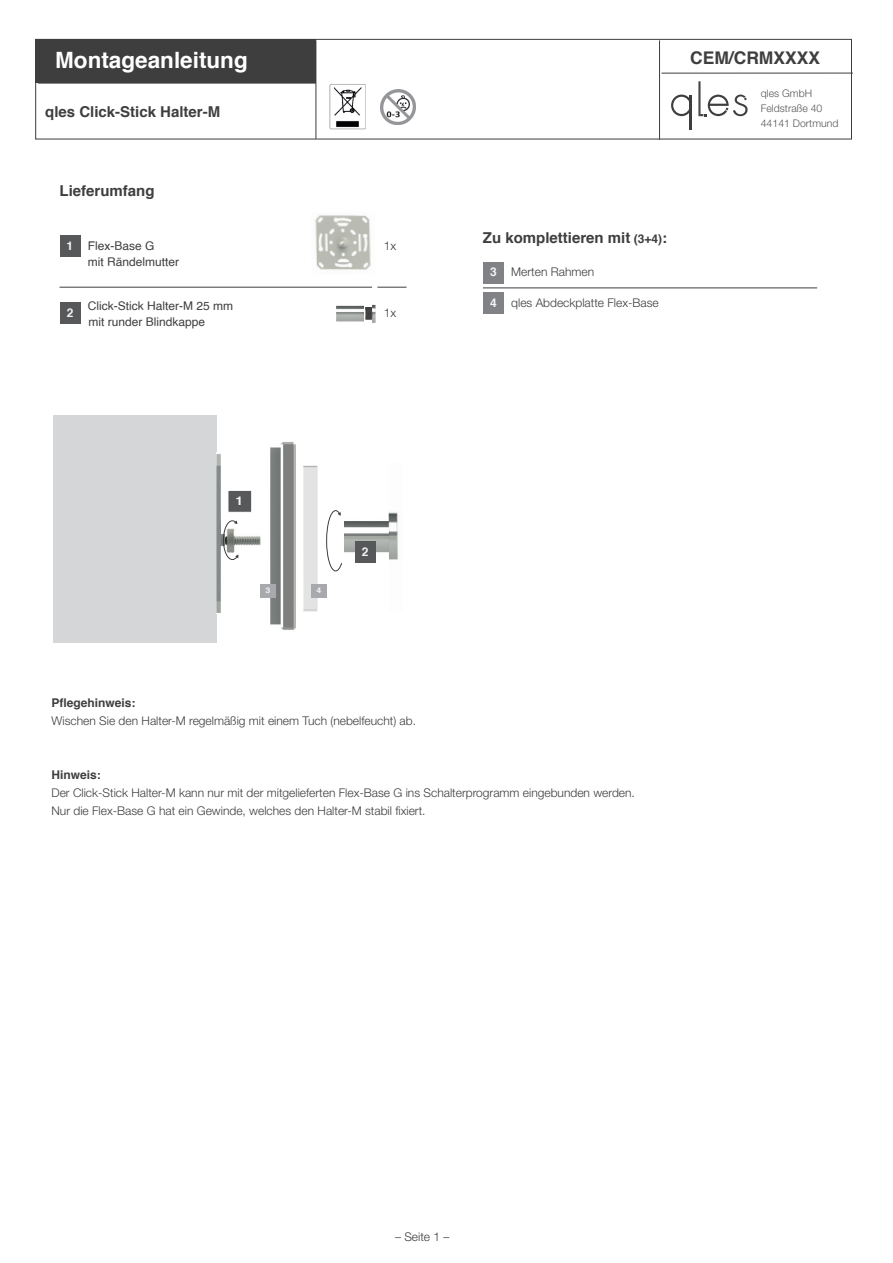
<style>
.page{position:relative;width:893px;height:1263px;background:#fff}
.page>*{position:absolute;margin:0;border:0;box-sizing:border-box;transform-origin:0 0}
.t1{font:700 22.5px "Helvetica";color:#fff}
.t2{font:700 17.4px "Helvetica";color:#3e3e3f}
.t3{font:700 15px "Helvetica";color:#3e3e3f}
.t4{font:700 12.15px "Helvetica";color:#f2f3f4;scale:1.14 1}
.t5{font:300 12px/18px "Helvetica Neue";color:#3e3e3f}
.t6{font:12px/16.5px "Helvetica";color:#3e3e3f}
.t7{font:700 12px "Helvetica";color:#3e3e3f}
.t8{font:700 12px "Helvetica";color:#f2f3f4}
.t9{font:300 10.5px/15px "Helvetica Neue";color:#57585a}
.t10{font:700 7.65px "Helvetica";color:#f2f3f4;scale:1.14 1}
.s1{font-size:12px}
.s2{font-family:"Helvetica";font-weight:700;color:#f2f3f4}
</style>
<div class="page">
<div style="left:35px;top:40px;width:281px;height:43px;background:#3e3e3f"></div>
<hr style="left:690px;top:95px;width:2px;height:31px;background:#3e3e3f">
<svg style="left:671px;top:95px;width:19px;height:21px"></svg>
<svg style="left:698px;top:81px;width:50px;height:35px"></svg>
<div style="left:35px;top:39px;width:817px;height:100px;border:1px solid #3e3e3f"></div>
<hr style="left:316px;top:40px;width:1px;height:99px;background:#3e3e3f">
<hr style="left:659px;top:40px;width:1px;height:100px;background:#3e3e3f">
<hr style="left:661px;top:73px;width:192px;height:1px;background:#3e3e3f">
<hr style="left:38px;top:83px;width:278px;height:1px;background:#3e3e3f">
<div style="left:60px;top:236px;width:21px;height:21px;background:#57585a"></div>
<div style="left:60px;top:302px;width:21px;height:22px;background:#57585a"></div>
<hr style="left:60px;top:287px;width:346px;height:1px;background:#3e3e3f">
<hr style="left:483px;top:288px;width:334px;height:1px;background:#3e3e3f">
<div style="left:483px;top:262px;width:21px;height:21px;background:#808285"></div>
<div style="left:483px;top:292px;width:21px;height:22px;background:#808285"></div>
<div style="left:228px;top:490px;width:24px;height:22px;background:#57585a;border:1px solid #fff"></div>
<img style="left:270px;top:442px;width:25px;height:188px">
<img style="left:303px;top:465px;width:15px;height:147px">
<div style="left:312px;top:584px;width:15px;height:14px;background:#a8a9ad"></div>
<div style="left:261px;top:584px;width:15px;height:14px;background:#a8a9ad"></div>
<img style="left:329px;top:84px;width:37px;height:45px">
<img style="left:336px;top:305px;width:27px;height:17px">
<img style="left:344px;top:521px;width:44px;height:42px">
<img style="left:388px;top:512px;width:10px;height:48px">
<svg style="left:326px;top:510px;width:16px;height:61px"></svg>
<div style="left:53px;top:415px;width:164px;height:228px;background:#d5d6d8"></div>
<img style="left:372px;top:287px;width:5px;height:36px">
<svg style="left:365px;top:307px;width:7px;height:13px"></svg>
<div style="left:355px;top:541px;width:20px;height:22px;background:#57585a"></div>
<img style="left:315px;top:215px;width:56px;height:55px">
<img style="left:238px;top:536px;width:23px;height:10px">
<img style="left:216px;top:453px;width:4px;height:161px">
<svg style="left:220px;top:520px;width:18px;height:40px"></svg>
<img style="left:380px;top:90px;width:35px;height:35px">
<h1 class="t1" style="left:55px;top:42px;width:194px">Montageanleitung</h1>
<p class="t3" style="left:45px;top:99px;width:177px">qles Click-Stick Halter-M</p>
<h2 class="t2" style="left:690px;top:43px;width:131px">CEM/CRMXXXX</h2>
<p class="t9" style="left:761px;top:86px;width:79px">qles GmbH<br>Feldstraße 40<br>44141 Dortmund</p>
<p class="t3" style="left:60px;top:179px;width:97px">Lieferumfang</p>
<p class="t8" style="left:67px;top:236px;width:8px">1</p>
<p class="t8" style="left:67px;top:303px;width:8px">2</p>
<p class="t6" style="left:88px;top:238px;width:93px">Flex-Base G<br>mit Rändelmutter</p>
<p class="t6" style="left:88px;top:298px;width:147px">Click-Stick Halter-M 25 mm mit runder Blindkappe</p>
<p class="t5" style="left:384px;top:236px;width:14px">1x</p>
<p class="t5" style="left:384px;top:304px;width:14px">1x</p>
<p class="t3" style="left:483px;top:226px;width:186px">Zu komplettieren mit <span class="s1">(3+4)</span>:</p>
<p class="t5" style="left:490px;top:262px;width:106px"><span class="s2">3</span> Merten Rahmen</p>
<p class="t5" style="left:490px;top:293px;width:170px"><span class="s2">4</span> qles Abdeckplatte Flex-Base</p>
<p class="t4" style="left:235px;top:491px;width:8px">1</p>
<p class="t10" style="left:265px;top:584px;width:6px">3</p>
<p class="t10" style="left:316px;top:584px;width:6px">4</p>
<p class="t8" style="left:362px;top:542px;width:8px">2</p>
<p class="t7" style="left:51px;top:693px;width:86px">Pflegehinweis:</p>
<p class="t5" style="left:51px;top:712px;width:366px">Wischen Sie den Halter-M regelmäßig mit einem Tuch (nebelfeucht) ab.</p>
<p class="t7" style="left:51px;top:765px;width:51px">Hinweis:</p>
<p class="t5" style="left:51px;top:784px;width:585px">Der Click-Stick Halter-M kann nur mit der mitgelieferten Flex-Base G ins Schalterprogramm eingebunden werden.<br>Nur die Flex-Base G hat ein Gewinde, welches den Halter-M stabil fixiert.</p>
<p class="t5" style="left:395px;top:1227px;width:56px">– Seite 1 –</p>
</div>
